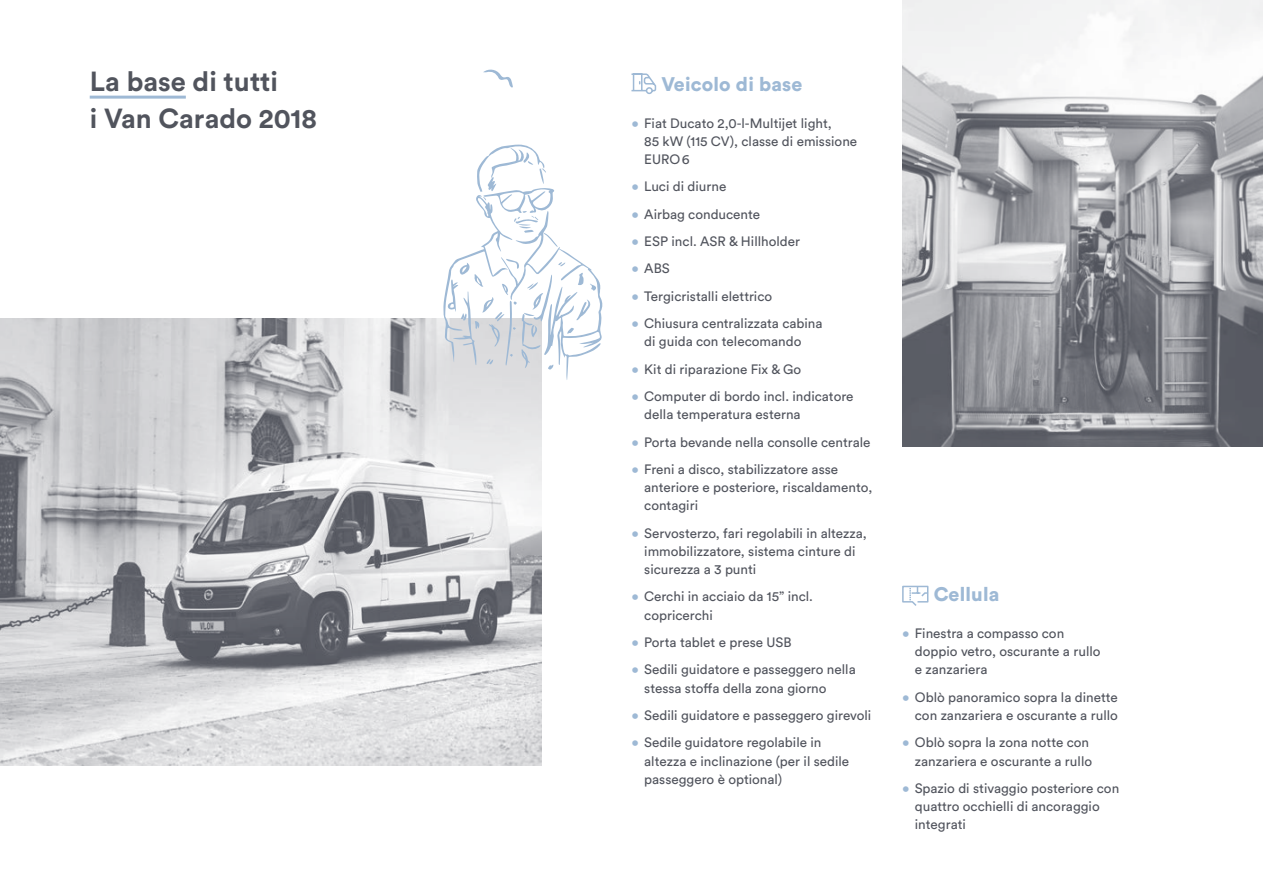
<style>
.page{position:relative;width:1263px;height:893px;background:#fff}
.page>*{position:absolute;margin:0;border:0;box-sizing:border-box;transform-origin:0 0}
.t1{font:700 27.3px/36.5px "Circular Std";color:#51545d}
.t2{font:900 19.5px "Circular Std";letter-spacing:.01em;color:#9eb9d5}
.t3{font:13.5px/18.3px "Circular Std";color:#51545d}
.s1{color:#9eb9d5}
</style>
<div class="page">
<img style="left:902px;top:0;width:361px;height:446px">
<img style="left:0;top:319px;width:541px;height:446px">
<hr style="left:90px;top:96px;width:96px;height:3px;background:#9eb9d5">
<svg style="left:631px;top:73px;width:26px;height:21px"></svg>
<svg style="left:902px;top:585px;width:27px;height:21px"></svg>
<svg style="left:483px;top:69px;width:30px;height:19px"></svg>
<svg style="left:443px;top:145px;width:160px;height:235px"></svg>
<h1 class="t1" style="left:90px;top:63px;width:229px">La base di tutti<br>i Van Carado 2018</h1>
<h2 class="t2" style="left:661px;top:71px;width:143px">Veicolo di base</h2>
<p class="t3" style="left:644px;top:114px;width:214px;text-indent:-13px"><span class="s1">•</span> Fiat Ducato 2,0-l-Multijet light,<br>85 kW (115 CV), classe di emissione<br>EURO6</p>
<p class="t3" style="left:631px;top:177px;width:96px"><span class="s1">•</span> Luci di diurne</p>
<p class="t3" style="left:631px;top:205px;width:130px"><span class="s1">•</span> Airbag conducente</p>
<p class="t3" style="left:631px;top:232px;width:170px"><span class="s1">•</span> ESP incl. ASR &amp; Hillholder</p>
<p class="t3" style="left:631px;top:259px;width:40px"><span class="s1">•</span> ABS</p>
<p class="t3" style="left:631px;top:287px;width:142px"><span class="s1">•</span> Tergicristalli elettrico</p>
<p class="t3" style="left:644px;top:314px;width:180px;text-indent:-13px"><span class="s1">•</span> Chiusura centralizzata cabina di guida con telecomando</p>
<p class="t3" style="left:631px;top:360px;width:171px"><span class="s1">•</span> Kit di riparazione Fix &amp; Go</p>
<p class="t3" style="left:644px;top:387px;width:211px;text-indent:-13px"><span class="s1">•</span> Computer di bordo incl. indicatore della temperatura esterna</p>
<p class="t3" style="left:631px;top:432px;width:241px"><span class="s1">•</span> Porta bevande nella consolle centrale</p>
<p class="t3" style="left:644px;top:460px;width:230px;text-indent:-13px"><span class="s1">•</span> Freni a disco, stabilizzatore asse anteriore e posteriore, riscaldamento, contagiri</p>
<p class="t3" style="left:644px;top:524px;width:224px;text-indent:-13px"><span class="s1">•</span> Servosterzo, fari regolabili in altezza, immobilizzatore, sistema cinture di sicurezza a 3 punti</p>
<p class="t3" style="left:644px;top:587px;width:170px;text-indent:-13px"><span class="s1">•</span> Cerchi in acciaio da 15” incl. copricerchi</p>
<p class="t3" style="left:631px;top:633px;width:162px"><span class="s1">•</span> Porta tablet e prese USB</p>
<p class="t3" style="left:644px;top:660px;width:213px;text-indent:-13px"><span class="s1">•</span> Sedili guidatore e passeggero nella stessa stoffa della zona giorno</p>
<p class="t3" style="left:631px;top:706px;width:241px"><span class="s1">•</span> Sedili guidatore e passeggero girevoli</p>
<p class="t3" style="left:644px;top:733px;width:206px;text-indent:-13px"><span class="s1">•</span> Sedile guidatore regolabile in altezza e inclinazione (per il sedile passeggero è optional)</p>
<h2 class="t2" style="left:934px;top:582px;width:67px">Cellula</h2>
<p class="t3" style="left:915px;top:624px;width:187px;text-indent:-13px"><span class="s1">•</span> Finestra a compasso con doppio vetro, oscurante a rullo e zanzariera</p>
<p class="t3" style="left:902px;top:688px;width:217px;text-align:right"><span class="s1">•</span> Oblò panoramico sopra la dinette con zanzariera e oscurante a rullo</p>
<p class="t3" style="left:902px;top:733px;width:191px;text-align:right"><span class="s1">•</span> Oblò sopra la zona notte con zanzariera e oscurante a rullo</p>
<p class="t3" style="left:915px;top:779px;width:206px;text-indent:-13px"><span class="s1">•</span> Spazio di stivaggio posteriore con quattro occhielli di ancoraggio integrati</p>
</div>
